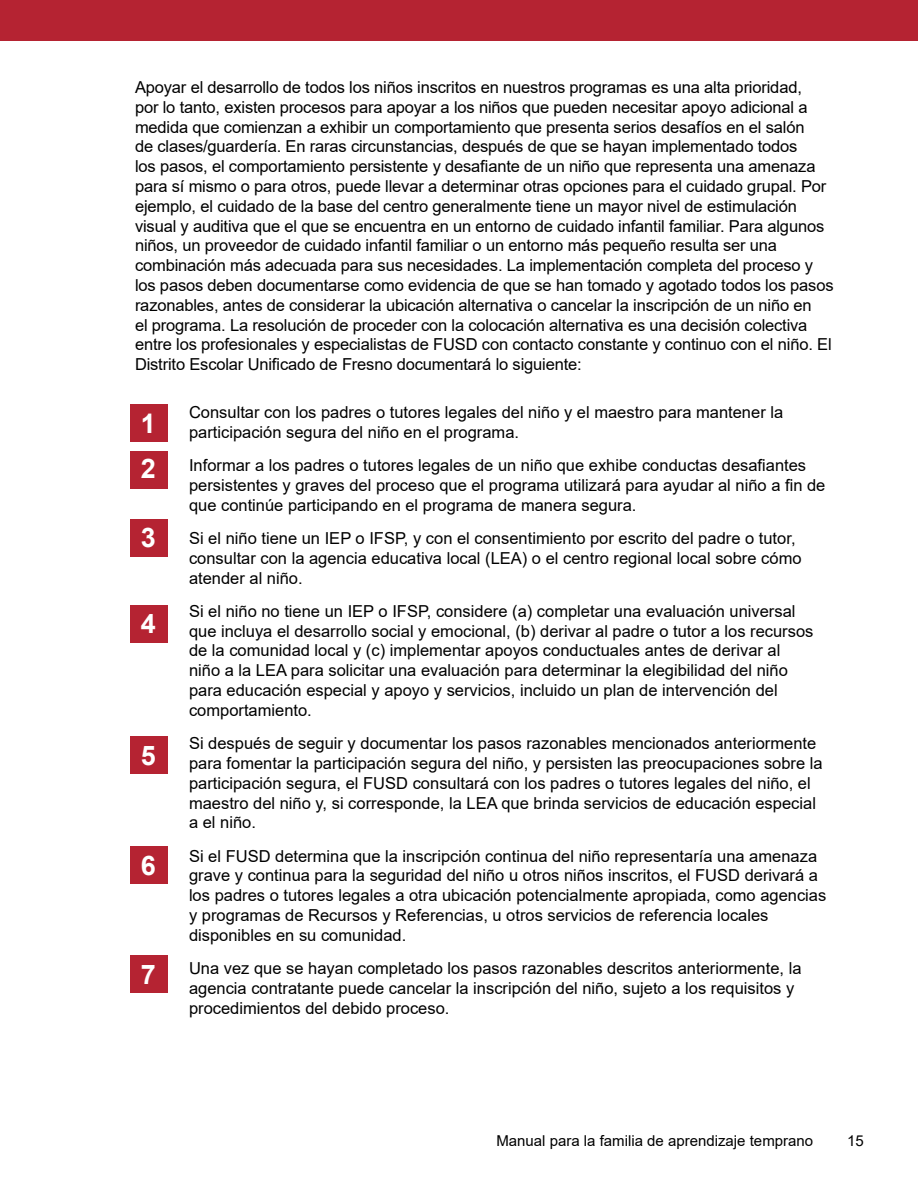
<style>
.page{position:relative;width:918px;height:1188px;background:#fff}
.page>*{position:absolute;margin:0;border:0;box-sizing:border-box;transform-origin:0 0}
.t1{font:700 27px/45.6px "Arial";color:#fff}
.t2{font:16.5px/19.8px "Arial";color:#000}
.t3{font:15px "Arial";color:#000}
</style>
<div class="page">
<div style="left:0;top:0;width:918px;height:40px;background:#b52332"></div>
<div style="left:130px;top:404px;width:37px;height:38px;background:#b52332"></div>
<div style="left:130px;top:451px;width:37px;height:38px;background:#b52332"></div>
<div style="left:130px;top:519px;width:37px;height:38px;background:#b52332"></div>
<div style="left:130px;top:605px;width:37px;height:38px;background:#b52332"></div>
<div style="left:130px;top:736px;width:37px;height:38px;background:#b52332"></div>
<div style="left:130px;top:846px;width:37px;height:38px;background:#b52332"></div>
<div style="left:130px;top:956px;width:37px;height:37px;background:#b52332"></div>
<p class="t2" style="left:135px;top:77px;width:700px">Apoyar el desarrollo de todos los niños inscritos en nuestros programas es una alta prioridad,<br>por lo tanto, existen procesos para apoyar a los niños que pueden necesitar apoyo adicional a medida que comienzan a exhibir un comportamiento que presenta serios desafíos en el salón<br>de clases/guardería. En raras circunstancias, después de que se hayan implementado todos<br>los pasos, el comportamiento persistente y desafiante de un niño que representa una amenaza para sí mismo o para otros, puede llevar a determinar otras opciones para el cuidado grupal. Por ejemplo, el cuidado de la base del centro generalmente tiene un mayor nivel de estimulación visual y auditiva que el que se encuentra en un entorno de cuidado infantil familiar. Para algunos niños, un proveedor de cuidado infantil familiar o un entorno más pequeño resulta ser una combinación más adecuada para sus necesidades. La implementación completa del proceso y los pasos deben documentarse como evidencia de que se han tomado y agotado todos los pasos razonables, antes de considerar la ubicación alternativa o cancelar la inscripción de un niño en<br>el programa. La resolución de proceder con la colocación alternativa es una decisión colectiva entre los profesionales y especialistas de FUSD con contacto constante y continuo con el niño. El Distrito Escolar Unificado de Fresno documentará lo siguiente:</p>
<p class="t2" style="left:189px;top:402px;width:596px">Consultar con los padres o tutores legales del niño y el maestro para mantener la participación segura del niño en el programa.</p>
<p class="t2" style="left:189px;top:455px;width:638px">Informar a los padres o tutores legales de un niño que exhibe conductas desafiantes persistentes y graves del proceso que el programa utilizará para ayudar al niño a fin de que continúe participando en el programa de manera segura.</p>
<p class="t2" style="left:189px;top:528px;width:614px">Si el niño tiene un IEP o IFSP, y con el consentimiento por escrito del padre o tutor, consultar con la agencia educativa local (LEA) o el centro regional local sobre cómo atender al niño.</p>
<p class="t2" style="left:189px;top:601px;width:626px">Si el niño no tiene un IEP o IFSP, considere (a) completar una evaluación universal que incluya el desarrollo social y emocional, (b) derivar al padre o tutor a los recursos de la comunidad local y (c) implementar apoyos conductuales antes de derivar al niño a la LEA para solicitar una evaluación para determinar la elegibilidad del niño para educación especial y apoyo y servicios, incluido un plan de intervención del comportamiento.</p>
<p class="t2" style="left:189px;top:733px;width:635px">Si después de seguir y documentar los pasos razonables mencionados anteriormente para fomentar la participación segura del niño, y persisten las preocupaciones sobre la participación segura, el FUSD consultará con los padres o tutores legales del niño, el maestro del niño y, si corresponde, la LEA que brinda servicios de educación especial a el niño.</p>
<p class="t2" style="left:189px;top:846px;width:639px">Si el FUSD determina que la inscripción continua del niño representaría una amenaza grave y continua para la seguridad del niño u otros niños inscritos, el FUSD derivará a los padres o tutores legales a otra ubicación potencialmente apropiada, como agencias y programas de Recursos y Referencias, u otros servicios de referencia locales disponibles en su comunidad.</p>
<p class="t2" style="left:189px;top:958px;width:614px">Una vez que se hayan completado los pasos razonables descritos anteriormente, la agencia contratante puede cancelar la inscripción del niño, sujeto a los requisitos y procedimientos del debido proceso.</p>
<h1 class="t1" style="left:141px;top:401px;width:17px">1<br>2</h1>
<h1 class="t1" style="left:141px;top:515px;width:17px">3</h1>
<h1 class="t1" style="left:141px;top:601px;width:17px">4</h1>
<h1 class="t1" style="left:141px;top:733px;width:17px">5</h1>
<h1 class="t1" style="left:141px;top:843px;width:17px">6</h1>
<h1 class="t1" style="left:141px;top:952px;width:17px">7</h1>
<p class="t3" style="left:496px;top:1130px;width:318px">Manual para la familia de aprendizaje temprano</p>
<p class="t3" style="left:847px;top:1130px;width:18px">15</p>
</div>
